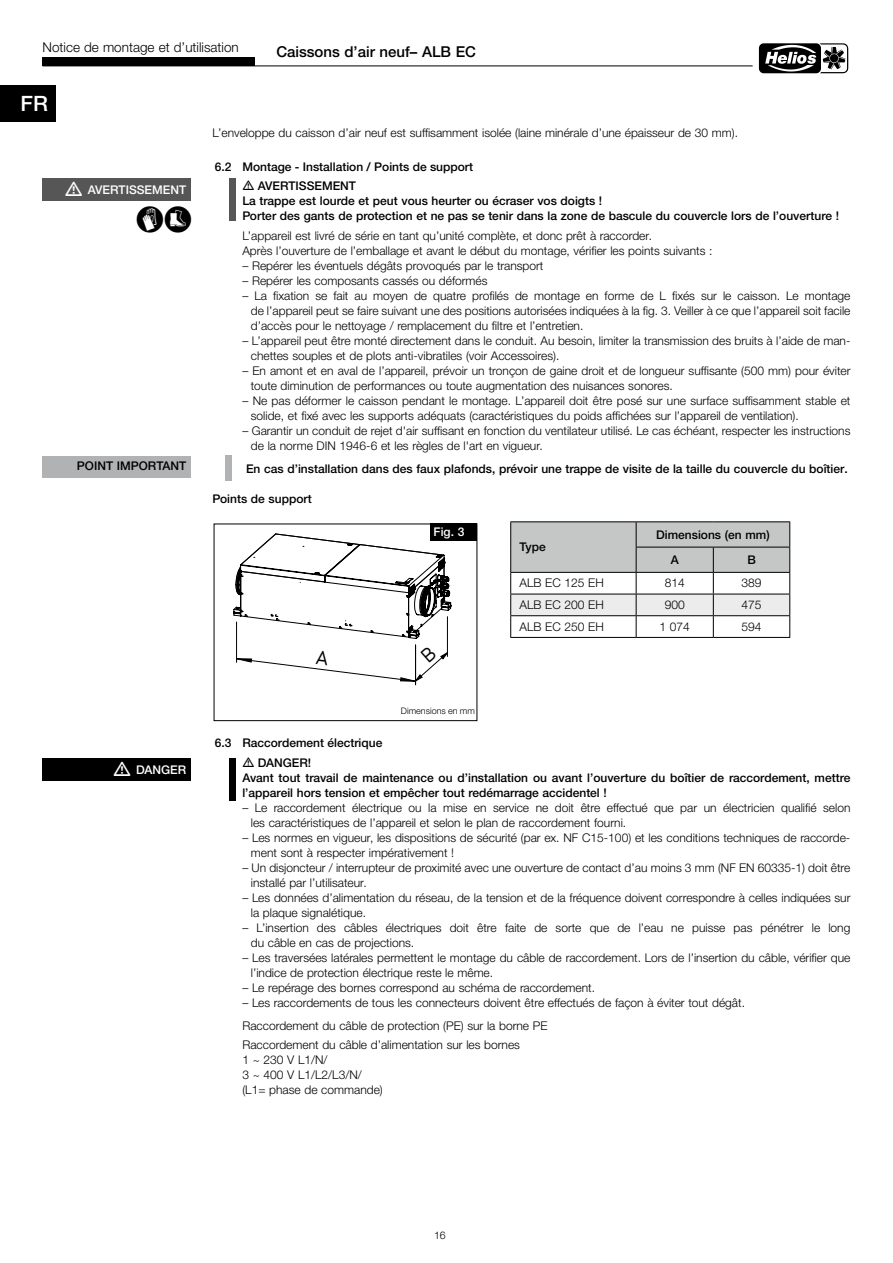
<style>
.page{position:relative;width:893px;height:1263px;background:#fff}
.page>*{position:absolute;margin:0;border:0;box-sizing:border-box;transform-origin:0 0}
.t1{font:37.5px "Hazard";color:#000}
.t2{font:500 21.15px "Helvetica Neue LTW1 G";color:#fff}
.t3{font:18.6px "DIN17 SB";color:#000}
.t4{font:500 15px "Helvetica Neue LTW1 G";color:#000}
.t5{font:300 13.5px "Helvetica Neue LTW1 G";color:#000}
.t6{font:300 12px/15px "Helvetica Neue LTW1 G";color:#000}
.t7{font:500 12px/19.2px "Helvetica Neue LTW1 G";color:#000}
.t8{font:500 12px "Helvetica Neue LTW1 G";color:#fff}
.t9{font:300 10.5px "Helvetica Neue LTW1 G";color:#000}
.t10{font:300 9px "Helvetica Neue LTW1 G";color:#000}
</style>
<div class="page">
<div style="left:0;top:85px;width:55px;height:36px;background:#000"></div>
<hr style="left:43px;top:66px;width:710px;height:1px;background:#000">
<div style="left:43px;top:57px;width:212px;height:9px;background:#000"></div>
<svg style="left:758px;top:43px;width:91px;height:31px"></svg>
<div style="left:759px;top:43px;width:62px;height:30px;background:#000;border-radius:5px"></div>
<svg style="left:765px;top:43px;width:83px;height:30px"></svg>
<div style="left:43px;top:178px;width:148px;height:23px;background:#565656"></div>
<div style="left:230px;top:178px;width:6px;height:43px;background:#565656"></div>
<div style="left:43px;top:456px;width:148px;height:21px;background:#b1b2b3"></div>
<div style="left:225px;top:455px;width:7px;height:25px;background:#b1b2b3"></div>
<hr style="left:510px;top:521px;width:126px;height:1px;background:#000">
<hr style="left:636px;top:521px;width:77px;height:1px;background:#000">
<hr style="left:713px;top:521px;width:77px;height:1px;background:#000">
<svg style="left:510px;top:522px;width:280px;height:115px"></svg>
<hr style="left:510px;top:637px;width:126px;height:1px;background:#000">
<hr style="left:636px;top:637px;width:77px;height:1px;background:#000">
<hr style="left:713px;top:637px;width:77px;height:1px;background:#000">
<div style="left:214px;top:524px;width:263px;height:197px;border:1px solid #000"></div>
<div style="left:431px;top:524px;width:46px;height:17px;background:#000"></div>
<div style="left:43px;top:758px;width:148px;height:23px;background:#000"></div>
<div style="left:230px;top:758px;width:6px;height:43px;background:#000"></div>
<svg style="left:233px;top:533px;width:219px;height:153px"></svg>
<p class="t5" style="left:43px;top:39px;width:198px">Notice de montage et d’utilisation</p>
<p class="t4" style="left:276px;top:43px;width:201px">Caissons d’air neuf– ALB EC</p>
<h2 class="t2" style="left:20px;top:91px;width:29px">FR</h2>
<p class="t8" style="left:88px;top:182px;width:100px">AVERTISSEMENT</p>
<h1 class="t1" style="left:136px;top:195px;width:57px">nm</h1>
<p class="t7" style="left:77px;top:457px;width:111px">POINT IMPORTANT</p>
<p class="t6" style="left:213px;top:125px;width:527px">L’enveloppe du caisson d’air neuf est suffisamment isolée (laine minérale d’une épaisseur de 30 mm).</p>
<p class="t7" style="left:258px;top:157px;width:217px;text-indent:-43px">6.2 Montage - Installation / Points de support<br>AVERTISSEMENT</p>
<p class="t7" style="left:242px;top:194px;width:598px;line-height:15px">La trappe est lourde et peut vous heurter ou écraser vos doigts !<br>Porter des gants de protection et ne pas se tenir dans la zone de bascule du couvercle lors de l’ouverture !</p>
<p class="t6" style="left:242px;top:228px;width:472px">L’appareil est livré de série en tant qu’unité complète, et donc prêt à raccorder.<br>Après l’ouverture de l’emballage et avant le début du montage, vérifier les points suivants :</p>
<p class="t6" style="left:242px;top:258px;width:303px">– Repérer les éventuels dégâts provoqués par le transport</p>
<p class="t6" style="left:242px;top:273px;width:247px">– Repérer les composants cassés ou déformés</p>
<p class="t6" style="left:251px;top:288px;width:601px;text-align:justify;text-indent:-8px">– La fixation se fait au moyen de quatre profilés de montage en forme de L fixés sur le caisson. Le montage de l’appareil peut se faire suivant une des positions autorisées indiquées à la fig. 3. Veiller à ce que l’appareil soit facile d’accès pour le nettoyage / remplacement du filtre et l’entretien.</p>
<p class="t6" style="left:251px;top:333px;width:601px;text-indent:-9px">– L’appareil peut être monté directement dans le conduit. Au besoin, limiter la transmission des bruits à l’aide de man&shy;chettes souples et de plots anti-vibratiles (voir Accessoires).</p>
<p class="t6" style="left:251px;top:363px;width:601px;text-indent:-9px">– En amont et en aval de l’appareil, prévoir un tronçon de gaine droit et de longueur suffisante (500 mm) pour éviter toute diminution de performances ou toute augmentation des nuisances sonores.</p>
<p class="t6" style="left:251px;top:393px;width:601px;text-indent:-9px">– Ne pas déformer le caisson pendant le montage. L’appareil doit être posé sur une surface suffisamment stable et solide, et fixé avec les supports adéquats (caractéristiques du poids affichées sur l’appareil de ventilation).</p>
<p class="t6" style="left:251px;top:423px;width:601px;text-indent:-9px">– Garantir un conduit de rejet d'air suffisant en fonction du ventilateur utilisé. Le cas échéant, respecter les instructions de la norme DIN 1946-6 et les règles de l'art en vigueur.</p>
<p class="t7" style="left:246px;top:459px;width:603px">En cas d’installation dans des faux plafonds, prévoir une trappe de visite de la taille du couvercle du boîtier.</p>
<p class="t7" style="left:213px;top:489px;width:101px">Points de support</p>
<p class="t8" style="left:434px;top:525px;width:32px">Fig. 3</p>
<p class="t7" style="left:520px;top:537px;width:28px">Type</p>
<p class="t7" style="left:671px;top:522px;width:100px;line-height:25.2px;text-indent:-14px">Dimensions (en mm)<br>A</p>
<p class="t7" style="left:747px;top:550px;width:10px">B</p>
<p class="t6" style="left:520px;top:576px;width:86px">ALB EC 125 EH</p>
<p class="t6" style="left:665px;top:576px;width:22px">814</p>
<p class="t6" style="left:741px;top:576px;width:22px">389</p>
<p class="t6" style="left:520px;top:597px;width:86px">ALB EC 200 EH</p>
<p class="t6" style="left:665px;top:597px;width:22px">900</p>
<p class="t6" style="left:741px;top:597px;width:22px">475</p>
<p class="t6" style="left:520px;top:619px;width:86px">ALB EC 250 EH</p>
<p class="t6" style="left:659px;top:619px;width:32px">1 074</p>
<p class="t6" style="left:741px;top:619px;width:22px">594</p>
<p class="t8" style="left:136px;top:762px;width:52px">DANGER</p>
<p class="t10" style="left:401px;top:705px;width:75px">Dimensions en mm</p>
<p class="t7" style="left:258px;top:733px;width:126px;text-indent:-43px">6.3 Raccordement électrique<br>DANGER!</p>
<p class="t7" style="left:242px;top:770px;width:610px;line-height:15px">Avant tout travail de maintenance ou d’installation ou avant l’ouverture du boîtier de raccordement, mettre l’appareil hors tension et empêcher tout redémarrage accidentel !</p>
<p class="t6" style="left:251px;top:800px;width:601px;text-indent:-8px">– Le raccordement électrique ou la mise en service ne doit être effectué que par un électricien qualifié selon les caractéristiques de l’appareil et selon le plan de raccordement fourni.</p>
<p class="t6" style="left:251px;top:830px;width:601px;text-indent:-9px">– Les normes en vigueur, les dispositions de sécurité (par ex. NF C15-100) et les conditions techniques de raccorde&shy;ment sont à respecter impérativement !</p>
<p class="t6" style="left:251px;top:860px;width:601px;text-indent:-9px">– Un disjoncteur / interrupteur de proximité avec une ouverture de contact d’au moins 3 mm (NF EN 60335-1) doit être installé par l’utilisateur.</p>
<p class="t6" style="left:251px;top:890px;width:601px;text-indent:-9px">– Les données d’alimentation du réseau, de la tension et de la fréquence doivent correspondre à celles indiquées sur la plaque signalétique.</p>
<p class="t6" style="left:251px;top:920px;width:601px;text-indent:-8px">– L’insertion des câbles électriques doit être faite de sorte que de l’eau ne puisse pas pénétrer le long du câble en cas de projections.</p>
<p class="t6" style="left:251px;top:950px;width:601px;text-indent:-9px">– Les traversées latérales permettent le montage du câble de raccordement. Lors de l’insertion du câble, vérifier que l’indice de protection électrique reste le même.</p>
<p class="t6" style="left:242px;top:980px;width:354px">– Le repérage des bornes correspond au schéma de raccordement.</p>
<p class="t6" style="left:242px;top:990px;width:504px;line-height:23.5px">– Les raccordements de tous les connecteurs doivent être effectués de façon à éviter tout dégât.<br>Raccordement du câble de protection (PE) sur la borne PE</p>
<p class="t6" style="left:242px;top:1038px;width:279px">Raccordement du câble d’alimentation sur les bornes<br>1 ~ 230 V L1/N/<br>3 ~ 400 V L1/L2/L3/N/<br>(L1= phase de commande)</p>
<h3 class="t3" style="left:789px;top:953px;width:49px">814,2</h3>
<p class="t9" style="left:434px;top:1228px;width:13px">16</p>
</div>
